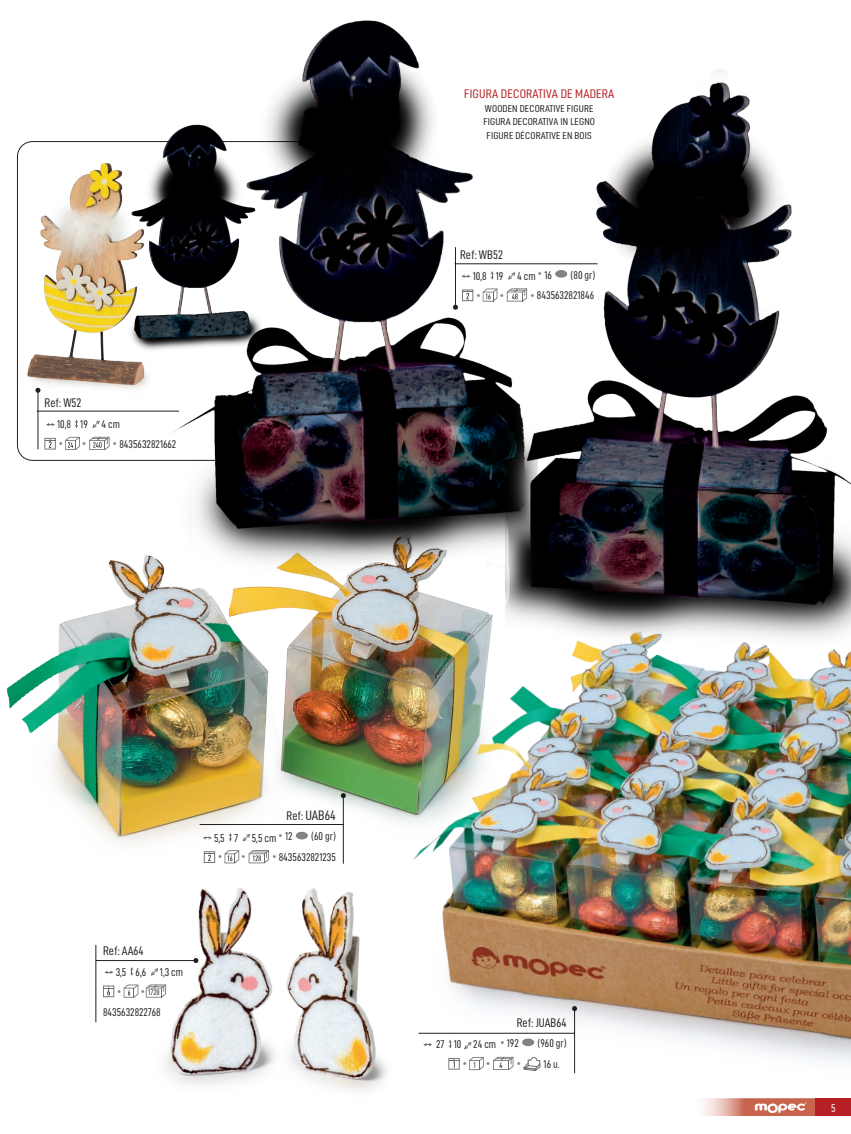
<style>
.page{position:relative;width:851px;height:1134px;background:#fff}
.page>*{position:absolute;margin:0;border:0;box-sizing:border-box;transform-origin:0 0}
.t1{font:13.75px "D DIN Condensed";color:#231f20}
.t2{font:12.5px "D DIN Condensed";color:#231f20}
.t3{font:12.5px "D DIN Condensed";letter-spacing:.01em;color:#b62024;scale:1.07 1}
.t4{font:11.25px "D DIN Condensed";color:#231f20}
.t5{font:11.25px "D DIN Condensed";color:#808285}
.t6{font:11.25px "D DIN Condensed";color:#fff}
.t7{font:10px/13.8px "D DIN Condensed";letter-spacing:.01em;color:#231f20;text-align:center;scale:1.07 1}
.t8{font:8px "D DIN Condensed";color:#231f20}
.s1{color:#808285}
.s2{font-size:12.5px}
.s3{font-size:11.25px;color:#808285}
.s4{font-family:"PF Din Text Comp Pro";font-size:8px;color:#231f20}
</style>
<div class="page">
<img style="left:6px;top:554px;width:353px;height:305px">
<img style="left:126px;top:859px;width:233px;height:232px">
<img style="left:359px;top:661px;width:491px;height:455px">
<svg style="left:203px;top:836px;width:9px;height:3px"></svg>
<svg style="left:229px;top:833px;width:3px;height:8px"></svg>
<svg style="left:242px;top:834px;width:8px;height:7px"></svg>
<div style="left:296px;top:832px;width:12px;height:7px;background:#808285;border-radius:50%"></div>
<svg style="left:204px;top:851px;width:11px;height:12px"></svg>
<svg style="left:224px;top:850px;width:15px;height:13px"></svg>
<svg style="left:248px;top:850px;width:21px;height:13px"></svg>
<hr style="left:343px;top:796px;width:1px;height:68px;background:#231f20">
<svg style="left:341px;top:793px;width:5px;height:5px"></svg>
<hr style="left:199px;top:824px;width:144px;height:1px;background:#231f20">
<svg style="left:423px;top:1043px;width:9px;height:3px"></svg>
<svg style="left:448px;top:1039px;width:3px;height:9px"></svg>
<svg style="left:464px;top:1042px;width:7px;height:7px"></svg>
<div style="left:522px;top:1038px;width:12px;height:8px;background:#808285;border-radius:50%"></div>
<svg style="left:448px;top:1058px;width:11px;height:11px"></svg>
<svg style="left:469px;top:1057px;width:14px;height:13px"></svg>
<svg style="left:493px;top:1057px;width:20px;height:13px"></svg>
<svg style="left:523px;top:1057px;width:17px;height:14px"></svg>
<hr style="left:574px;top:1008px;width:1px;height:65px;background:#231f20">
<svg style="left:572px;top:1006px;width:5px;height:5px"></svg>
<hr style="left:418px;top:1033px;width:156px;height:1px;background:#231f20">
<svg style="left:104px;top:971px;width:9px;height:3px"></svg>
<svg style="left:130px;top:967px;width:3px;height:9px"></svg>
<svg style="left:151px;top:968px;width:7px;height:8px"></svg>
<svg style="left:103px;top:985px;width:11px;height:12px"></svg>
<svg style="left:124px;top:984px;width:14px;height:14px"></svg>
<svg style="left:146px;top:984px;width:20px;height:13px"></svg>
<hr style="left:95px;top:945px;width:1px;height:77px;background:#231f20">
<hr style="left:96px;top:960px;width:100px;height:1px;background:#231f20">
<svg style="left:193px;top:958px;width:5px;height:5px"></svg>
<img style="left:166px;top:20px;width:339px;height:641px">
<img style="left:505px;top:70px;width:345px;height:651px">
<img style="left:117px;top:106px;width:156px;height:258px">
<img style="left:16px;top:146px;width:142px;height:255px">
<svg style="left:46px;top:423px;width:9px;height:3px"></svg>
<svg style="left:75px;top:419px;width:3px;height:9px"></svg>
<svg style="left:92px;top:420px;width:8px;height:8px"></svg>
<svg style="left:44px;top:438px;width:12px;height:11px"></svg>
<svg style="left:65px;top:437px;width:15px;height:13px"></svg>
<svg style="left:89px;top:437px;width:20px;height:13px"></svg>
<hr style="left:38px;top:390px;width:1px;height:59px;background:#231f20">
<svg style="left:35px;top:388px;width:5px;height:5px"></svg>
<hr style="left:37px;top:411px;width:142px;height:1px;background:#231f20">
<p class="t2" style="left:44px;top:396px;width:38px">Ref: W52</p>
<p class="t4" style="left:57px;top:418px;width:64px">10,8 19 4 cm</p>
<p class="t5" style="left:58px;top:437px;width:30px">• •</p>
<p class="t4" style="left:113px;top:437px;width:65px"><span class="s1">•</span> 8435632821662</p>
<p class="t3" style="left:464px;top:87px;width:142px">FIGURA DECORATIVA DE MADERA</p>
<p class="t7" style="left:483px;top:101px;width:106px">WOODEN DECORATIVE FIGURE<br>FIGURA DECORATIVA IN LEGNO<br>FIGURE DÉCORATIVE EN BOIS</p>
<p class="t2" style="left:460px;top:247px;width:44px">Ref: WB52</p>
<p class="t4" style="left:472px;top:270px;width:81px">10,8 19 4 cm <sup>•</sup> 16</p>
<p class="t4" style="left:570px;top:268px;width:26px">(80 gr)</p>
<p class="t5" style="left:476px;top:288px;width:30px">• •</p>
<p class="t4" style="left:530px;top:289px;width:66px"><span class="s1">•</span> 8435632821846</p>
<p class="t1" style="left:286px;top:808px;width:51px"><span class="s2">Ref:</span> UAB64</p>
<p class="t4" style="left:214px;top:831px;width:80px">5,5 7 5,5 cm <sup>•</sup> 12</p>
<p class="t4" style="left:311px;top:830px;width:26px">(60 gr)</p>
<p class="t5" style="left:218px;top:850px;width:30px">• •</p>
<p class="t4" style="left:272px;top:851px;width:65px"><span class="s1">•</span> 8435632821235</p>
<p class="t2" style="left:103px;top:943px;width:42px">Ref: AA64</p>
<p class="t4" style="left:116px;top:966px;width:69px">3,5 6,6 1,3 cm</p>
<p class="t8" style="left:117px;top:988px;width:44px"><span class="s3">• •</span> 1728</p>
<p class="t4" style="left:103px;top:1006px;width:59px">8435632822768</p>
<p class="t2" style="left:516px;top:1016px;width:51px">Ref: JUAB64</p>
<p class="t4" style="left:436px;top:1038px;width:84px">27 10 24 cm <sup>•</sup> 192</p>
<p class="t4" style="left:537px;top:1037px;width:31px">(960 gr)</p>
<p class="t5" style="left:462px;top:1057px;width:42px">• • <span class="s4">4</span></p>
<p class="t4" style="left:516px;top:1058px;width:44px"><span class="s1">•</span> 16 u.</p>
<p class="t6" style="left:830px;top:1102px;width:6px">5</p>
</div>
